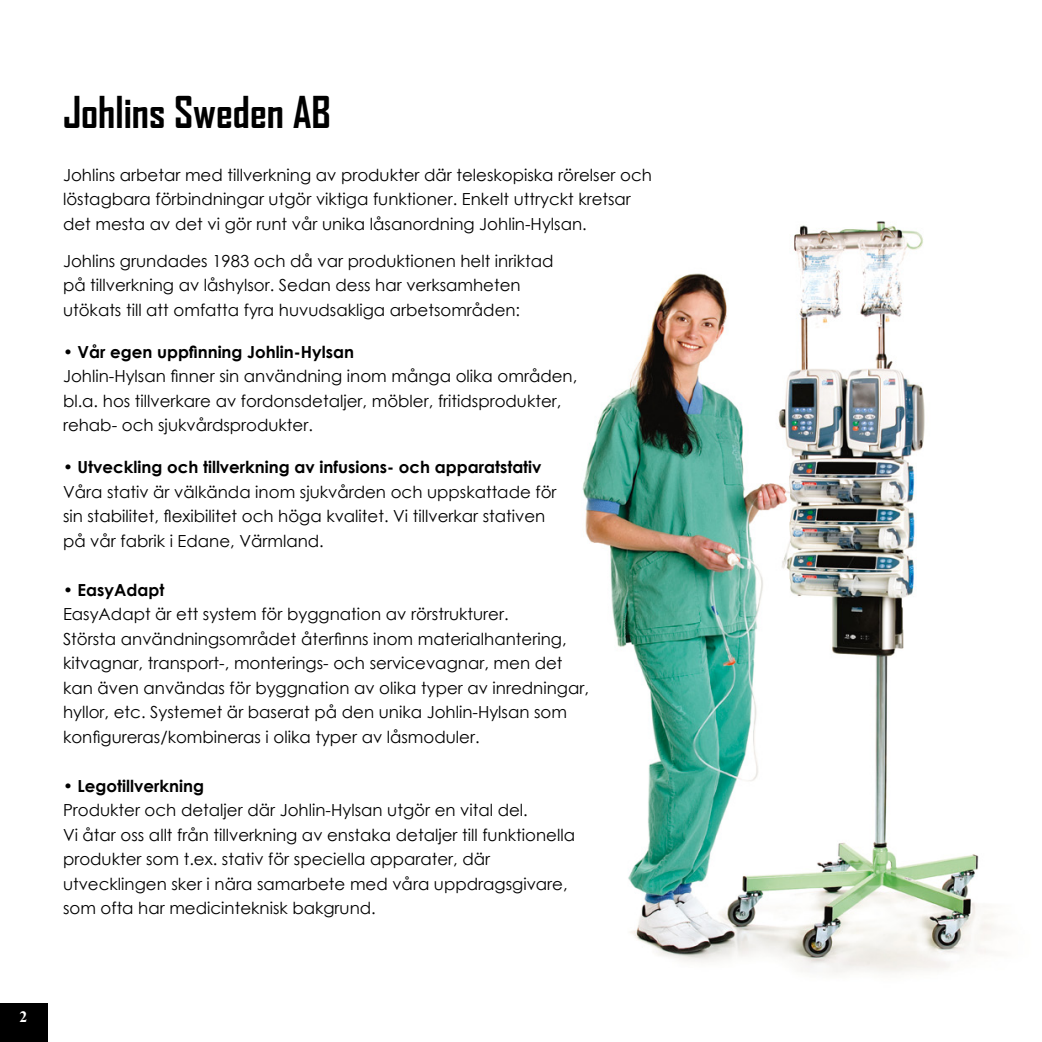
<style>
.page{position:relative;width:1042px;height:1042px;background:#fff}
.page>*{position:absolute;margin:0;border:0;box-sizing:border-box;transform-origin:0 0}
.t1{font:700 42px "Agency FB";color:#000}
.t2{font:16.62px/24.5px "Century Gothic";color:#000}
.t3{font:700 16.62px "Century Gothic";color:#000}
.t4{font:700 15.75px "Times New Roman";color:#fff}
</style>
<div class="page">
<img style="left:582px;top:221px;width:413px;height:752px">
<div style="left:0;top:1003px;width:47px;height:39px;background:#000"></div>
<h1 class="t1" style="left:63px;top:86px;width:270px">Johlins Sweden AB</h1>
<p class="t2" style="left:63px;top:162px;width:590px">Johlins arbetar med tillverkning av produkter där teleskopiska rörelser och löstagbara förbindningar utgör viktiga funktioner. Enkelt uttryckt kretsar det mesta av det vi gör runt vår unika låsanordning Johlin-Hylsan.</p>
<p class="t2" style="left:63px;top:248px;width:492px">Johlins grundades 1983 och då var produktionen helt inriktad på tillverkning av låshylsor. Sedan dess har verksamheten utökats till att omfatta fyra huvudsakliga arbetsområden:</p>
<p class="t3" style="left:63px;top:339px;width:292px">• Vår egen uppfinning Johlin-Hylsan</p>
<p class="t2" style="left:63px;top:364px;width:516px">Johlin-Hylsan finner sin användning inom många olika områden, bl.a. hos tillverkare av fordonsdetaljer, möbler, fritidsprodukter, rehab- och sjukvårdsprodukter.</p>
<p class="t3" style="left:63px;top:454px;width:480px">• Utveckling och tillverkning av infusions- och apparatstativ</p>
<p class="t2" style="left:63px;top:479px;width:495px">Våra stativ är välkända inom sjukvården och uppskattade för sin stabilitet, flexibilitet och höga kvalitet. Vi tillverkar stativen på vår fabrik i Edane, Värmland.</p>
<p class="t3" style="left:63px;top:577px;width:103px">• EasyAdapt</p>
<p class="t2" style="left:63px;top:602px;width:527px">EasyAdapt är ett system för byggnation av rörstrukturer.<br>Största användningsområdet återfinns inom materialhantering, kitvagnar, transport-, monterings- och servicevagnar, men det kan även användas för byggnation av olika typer av inredningar, hyllor, etc. Systemet är baserat på den unika Johlin-Hylsan som konfigureras/kombineras i olika typer av låsmoduler.</p>
<p class="t3" style="left:63px;top:773px;width:142px">• Legotillverkning</p>
<p class="t2" style="left:63px;top:798px;width:513px">Produkter och detaljer där Johlin-Hylsan utgör en vital del.<br>Vi åtar oss allt från tillverkning av enstaka detaljer till funktionella produkter som t.ex. stativ för speciella apparater, där utvecklingen sker i nära samarbete med våra uppdragsgivare, som ofta har medicinteknisk bakgrund.</p>
<p class="t4" style="left:20px;top:1006px;width:9px">2</p>
</div>
